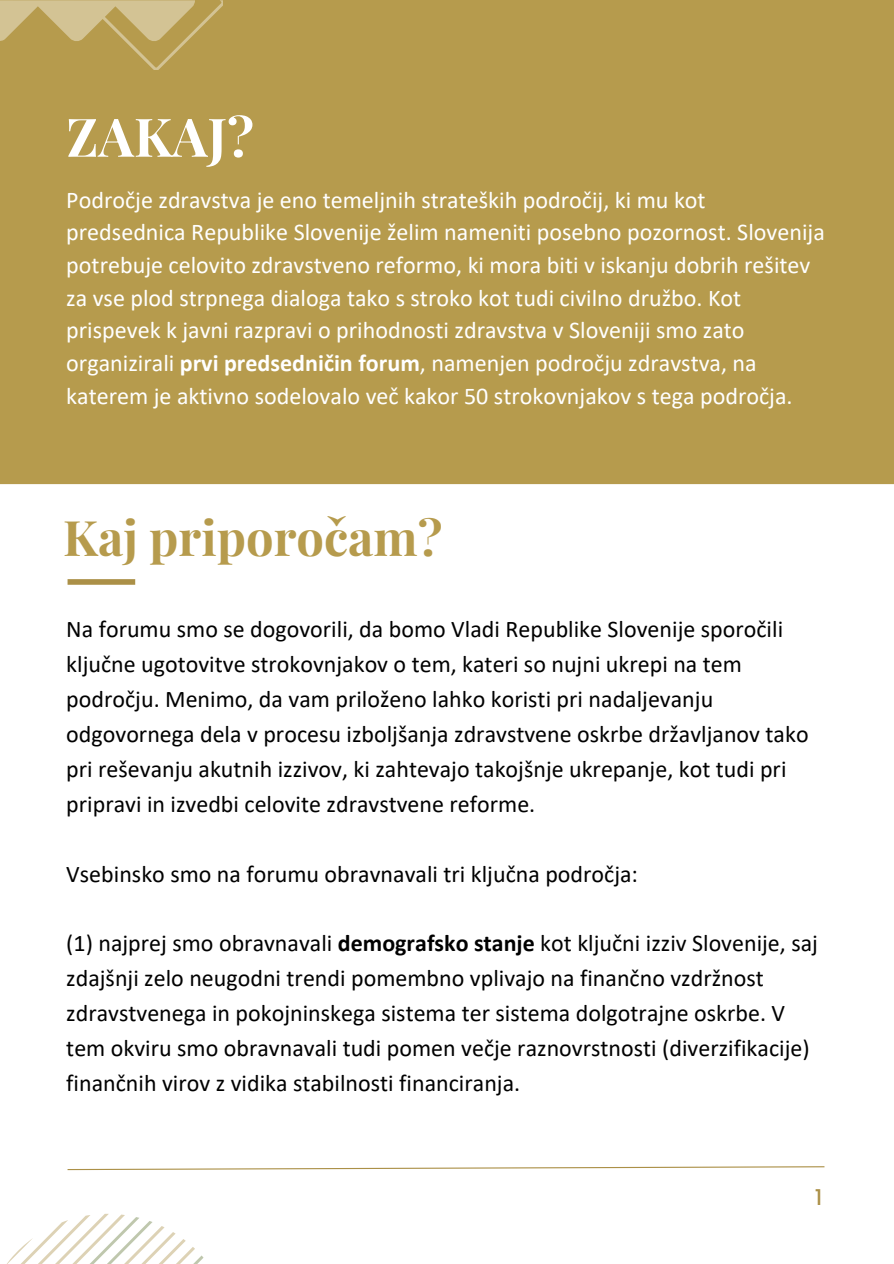
<style>
.page{position:relative;width:894px;height:1264px;background:#fff}
.page>*{position:absolute;margin:0;border:0;box-sizing:border-box;transform-origin:0 0}
.t1{font:700 53.25px "Playfair Display";color:#fff}
.t2{font:700 48.75px "Playfair Display";color:#b69b4d}
.t3{font:24px/34.8px "Calibri";color:#000}
.t4{font:24px/32.7px "Calibri";color:#fff}
.t5{font:22.5px "Kollektif";color:#ab9047}
.s1{font-weight:700}
</style>
<div class="page">
<div style="left:68px;top:579px;width:67px;height:5px;background:#ab9047"></div>
<svg style="left:7px;top:1213px;width:196px;height:50px"></svg>
<svg style="left:67px;top:1166px;width:758px;height:4px"></svg>
<div style="left:0;top:0;width:893px;height:484px;background:#b69b4d"></div>
<svg style="left:0;top:0;width:223px;height:70px;background:#bfa865"></svg>
<h1 class="t1" style="left:66px;top:99px;width:189px">ZAKAJ?</h1>
<p class="t4" style="left:66px;top:185px;width:759px">Področje zdravstva je eno temeljnih strateških področij, ki mu kot predsednica Republike Slovenije želim nameniti posebno pozornost. Slovenija potrebuje celovito zdravstveno reformo, ki mora biti v iskanju dobrih rešitev za vse plod strpnega dialoga tako s stroko kot tudi civilno družbo. Kot prispevek k javni razpravi o prihodnosti zdravstva v Sloveniji smo zato organizirali <span class="s1">prvi predsedničin forum</span>, namenjen področju zdravstva, na katerem je aktivno sodelovalo več kakor 50 strokovnjakov s tega področja.</p>
<h2 class="t2" style="left:63px;top:503px;width:380px">Kaj priporočam?</h2>
<p class="t3" style="left:66px;top:614px;width:743px">Na forumu smo se dogovorili, da bomo Vladi Republike Slovenije sporočili ključne ugotovitve strokovnjakov o tem, kateri so nujni ukrepi na tem področju. Menimo, da vam priloženo lahko koristi pri nadaljevanju odgovornega dela v procesu izboljšanja zdravstvene oskrbe državljanov tako pri reševanju akutnih izzivov, ki zahtevajo takojšnje ukrepanje, kot tudi pri pripravi in izvedbi celovite zdravstvene reforme.</p>
<p class="t3" style="left:66px;top:858px;width:573px">Vsebinsko smo na forumu obravnavali tri ključna področja:</p>
<p class="t3" style="left:66px;top:928px;width:753px">(1) najprej smo obravnavali <span class="s1">demografsko stanje</span> kot ključni izziv Slovenije, saj zdajšnji zelo neugodni trendi pomembno vplivajo na finančno vzdržnost zdravstvenega in pokojninskega sistema ter sistema dolgotrajne oskrbe. V tem okviru smo obravnavali tudi pomen večje raznovrstnosti (diverzifikacije) finančnih virov z vidika stabilnosti financiranja.</p>
<p class="t5" style="left:814px;top:1187px;width:8px">1</p>
</div>
